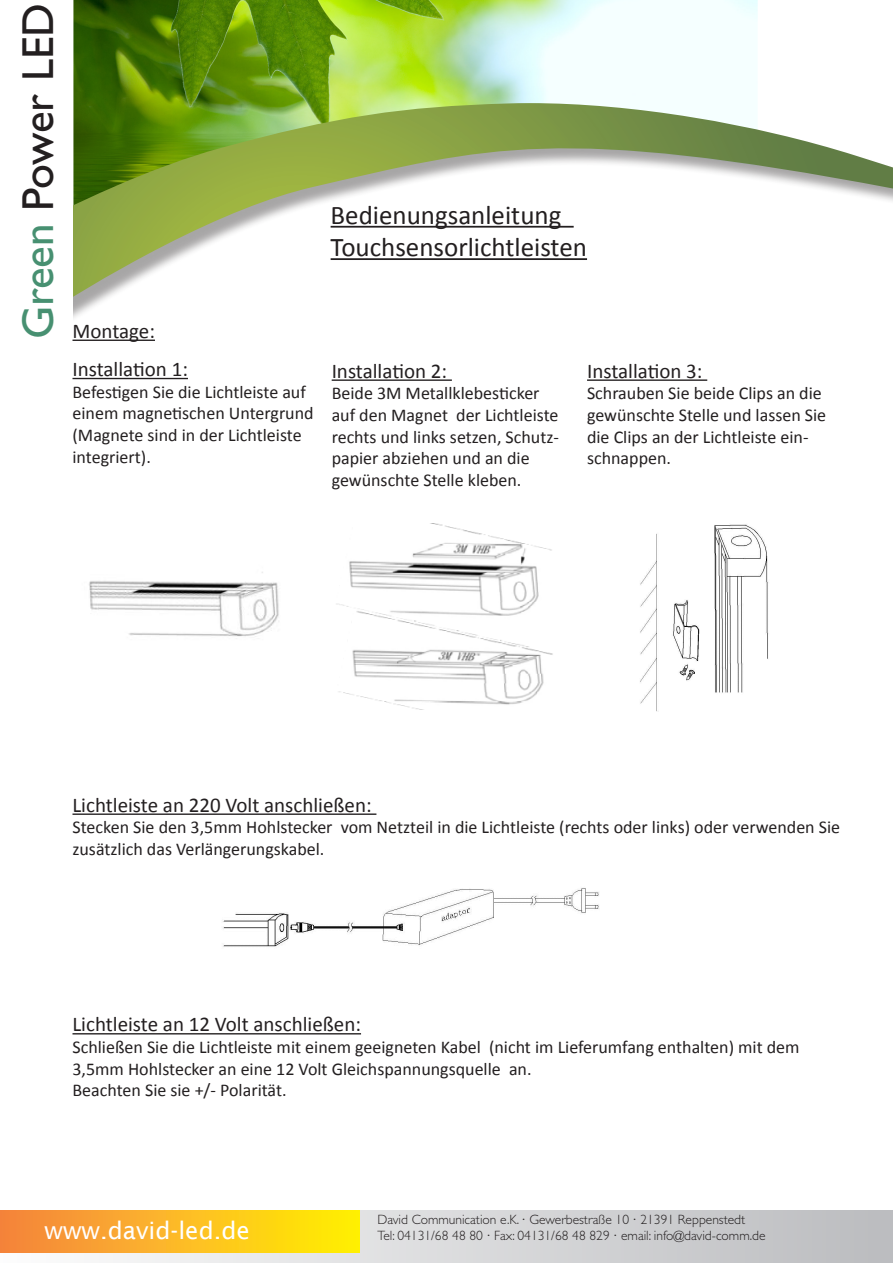
<style>
.page{position:relative;width:893px;height:1263px;background:#fff}
.page>*{position:absolute;margin:0;border:0;box-sizing:border-box;transform-origin:0 0}
.t1{font:45px "Gill Sans";color:#231f20}
.t2{font:27px "Calibri";color:#231f20}
.t3{font:24px "Lucida Sans";color:#fff}
.t4{font:21px "Calibri";color:#231f20}
.t5{font:18px/21.6px "Calibri";color:#231f20}
.t6{font:300 13.5px "Gill Sans";color:#231f20}
.s1{color:#479071}
</style>
<div class="page">
<img style="left:73px;top:0;width:685px;height:103px">
<svg style="left:0;top:1210px;width:893px;height:53px;background:#d2d2d2"></svg>
<svg style="left:72px;top:103px;width:821px;height:237px"></svg>
<div style="left:0;top:1210px;width:360px;height:42px;background:linear-gradient(to right,#f68342,#fff203)"></div>
<hr style="left:331px;top:226px;width:243px;height:2px;background:#231f20">
<hr style="left:331px;top:258px;width:256px;height:2px;background:#231f20">
<hr style="left:72px;top:340px;width:83px;height:1px;background:#231f20">
<hr style="left:72px;top:378px;width:116px;height:1px;background:#231f20">
<hr style="left:72px;top:813px;width:304px;height:2px;background:#231f20">
<hr style="left:72px;top:1033px;width:289px;height:1px;background:#231f20">
<img style="left:89px;top:572px;width:190px;height:65px">
<img style="left:640px;top:524px;width:128px;height:187px">
<img style="left:336px;top:523px;width:217px;height:186px">
<img style="left:222px;top:888px;width:377px;height:59px">
<hr style="left:332px;top:379px;width:120px;height:2px;background:#231f20">
<hr style="left:587px;top:379px;width:120px;height:2px;background:#231f20">
<p class="t1" style="left:12px;top:339px;width:338px;rotate:-90deg"><span class="s1">Green</span> Power LED</p>
<p class="t2" style="left:331px;top:198px;width:232px">Bedienungsanleitung</p>
<p class="t2" style="left:331px;top:230px;width:258px">Touchsensorlichtleisten</p>
<p class="t4" style="left:72px;top:318px;width:84px">Montage:</p>
<p class="t4" style="left:72px;top:356px;width:117px">Installation 1:</p>
<p class="t5" style="left:72px;top:381px;width:235px">Befestigen Sie die Lichtleiste auf</p>
<p class="t5" style="left:72px;top:403px;width:243px">einem magnetischen Untergrund</p>
<p class="t5" style="left:72px;top:424px;width:231px">(Magnete sind in der Lichtleiste</p>
<p class="t5" style="left:72px;top:446px;width:80px">integriert).</p>
<p class="t4" style="left:332px;top:357px;width:117px">Installation 2:</p>
<p class="t5" style="left:332px;top:383px;width:229px">Beide 3M Metallklebesticker auf den Magnet der Lichtleiste rechts und links setzen, Schutz&shy;papier abziehen und an die gewünschte Stelle kleben.</p>
<p class="t4" style="left:587px;top:357px;width:117px">Installation 3:</p>
<p class="t5" style="left:587px;top:383px;width:236px">Schrauben Sie beide Clips an die</p>
<p class="t5" style="left:587px;top:404px;width:241px">gewünschte Stelle und lassen Sie</p>
<p class="t5" style="left:587px;top:426px;width:223px">die Clips an der Lichtleiste ein&shy;schnappen.</p>
<p class="t4" style="left:72px;top:791px;width:301px">Lichtleiste an 220 Volt anschließen:</p>
<p class="t5" style="left:72px;top:817px;width:769px">Stecken Sie den 3,5mm Hohlstecker vom Netzteil in die Lichtleiste (rechts oder links) oder verwenden Sie zusätzlich das Verlängerungskabel.</p>
<p class="t4" style="left:72px;top:1011px;width:290px">Lichtleiste an 12 Volt anschließen:</p>
<p class="t5" style="left:72px;top:1036px;width:729px">Schließen Sie die Lichtleiste mit einem geeigneten Kabel (nicht im Lieferumfang enthalten) mit dem<br>3,5mm Hohlstecker an eine 12 Volt Gleichspannungsquelle an.</p>
<p class="t5" style="left:72px;top:1079px;width:216px">Beachten Sie sie +/- Polarität.</p>
<p class="t3" style="left:45px;top:1217px;width:207px">www.david-led.de</p>
<p class="t6" style="left:377px;top:1212px;width:369px">David Communication e.K. · Gewerbestraße 10 · 21391 Reppenstedt</p>
<p class="t6" style="left:377px;top:1228px;width:390px">Tel: 04131/68 48 80 · Fax: 04131/68 48 829 · email: info@david-comm.de</p>
</div>
